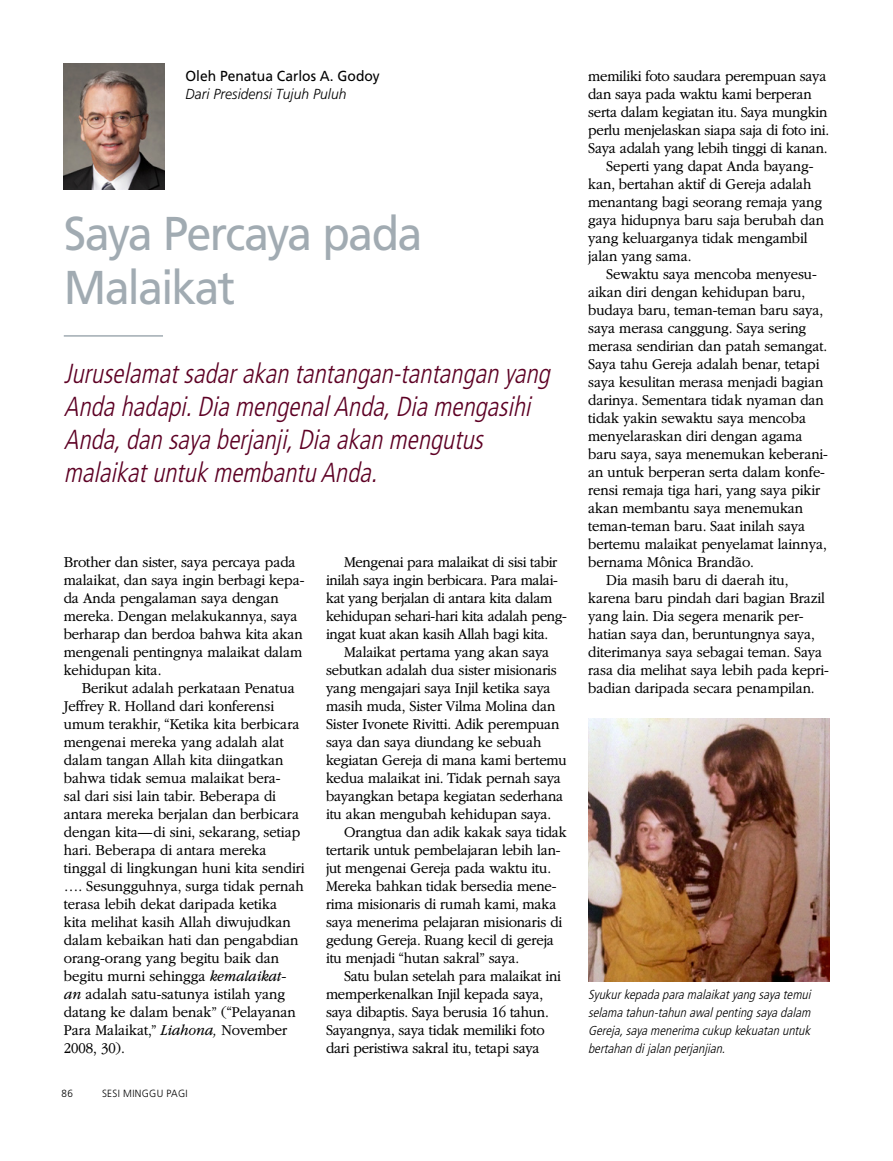
<style>
.page{position:relative;width:893px;height:1161px;background:#fff}
.page>*{position:absolute;margin:0;border:0;box-sizing:border-box;transform-origin:0 0}
.ARTCL_title{font:47.4px/54px "Frutigerlds Lat";letter-spacing:-.045em;color:#a1abb2;scale:.95 1}
.ARTCL-kicker{font:italic 300 condensed 27.6px/33px "Frutigerlds Lat";color:#5d0024;scale:.95 1}
.ARTCL_para{font:300 15.75px/18px "Garamondlds Lat Plus";letter-spacing:-.01em;color:#000;scale:.95 1}
.ARTCL_para_first{font:300 15.75px/18px "Garamondlds Lat Plus";letter-spacing:-.01em;color:#000;scale:.95 1}
.ARTCL-BY_para_first{font:14.55px "Frutigerlds Lat";color:#000;scale:.95 1}
.ARTCL-BY_para{font:italic 300 14.55px "Frutigerlds Lat";letter-spacing:.005em;color:#000;scale:.95 1}
.New_FrutigerLight_Ca{font:italic 300 condensed 13.05px/18px "Frutigerlds Lat";color:#000;text-align:justify}
.t1{font:300 10.35px "Frutigerlds Lat";letter-spacing:.03em;color:#000;scale:.95 1}
.s1{font-style:italic}
</style>
<div class="page">
<hr style="left:64px;top:335px;width:99px;height:2px;background:#a1abb2">
<img style="left:64px;top:63px;width:100px;height:126px">
<img style="left:588px;top:719px;width:241px;height:262px">
<p class="ARTCL-BY_para_first" style="left:185px;top:65px;width:206px">Oleh Penatua Carlos A. Godoy</p>
<p class="ARTCL-BY_para" style="left:185px;top:84px;width:171px">Dari Presidensi Tujuh Puluh</p>
<p class="ARTCL_title" style="left:64px;top:205px;width:379px">Saya Percaya pada<br>Malaikat</p>
<p class="ARTCL-kicker" style="left:64px;top:357px;width:513px">Juruselamat sadar akan tantangan-tantangan yang Anda hadapi. Dia mengenal Anda, Dia mengasihi Anda, dan saya berjanji, Dia akan mengutus malaikat untuk membantu Anda.</p>
<p class="ARTCL_para_first" style="left:64px;top:553px;width:255px">Brother dan sister, saya percaya pada malaikat, dan saya ingin berbagi kepa&shy;da Anda pengalaman saya dengan mereka. Dengan melakukannya, saya berharap dan berdoa bahwa kita akan mengenali pentingnya malaikat dalam kehidupan kita.</p>
<p class="ARTCL_para" style="left:64px;top:679px;width:255px;text-indent:18px">Berikut adalah perkataan Penatua Jeffrey R. Holland dari konferensi umum terakhir, “Ketika kita berbicara mengenai mereka yang adalah alat dalam tangan Allah kita diingatkan bahwa tidak semua malaikat bera-<br>sal dari sisi lain tabir. Beberapa di antara mereka berjalan dan berbicara dengan kita—di sini, sekarang, setiap hari. Beberapa di antara mereka tinggal di lingkungan huni kita sendiri …. Sesungguhnya, surga tidak pernah terasa lebih dekat daripada ketika<br>kita melihat kasih Allah diwujudkan dalam kebaikan hati dan pengabdian orang-orang yang begitu baik dan begitu murni sehingga <span class="s1">kemalaikat&shy;an</span> adalah satu-satunya istilah yang datang ke dalam benak” (“Pelayanan Para Malaikat,” <span class="s1">Liahona,</span> November 2008, 30).</p>
<p class="t1" style="left:62px;top:1086px;width:13px">86</p>
<p class="t1" style="left:102px;top:1086px;width:92px">SESI MINGGU PAGI</p>
<p class="ARTCL_para" style="left:326px;top:553px;width:255px;text-indent:18px">Mengenai para malaikat di sisi tabir inilah saya ingin berbicara. Para malai&shy;kat yang berjalan di antara kita dalam kehidupan sehari-hari kita adalah peng&shy;ingat kuat akan kasih Allah bagi kita.</p>
<p class="ARTCL_para" style="left:326px;top:643px;width:255px;text-indent:18px">Malaikat pertama yang akan saya sebutkan adalah dua sister misionaris yang mengajari saya Injil ketika saya masih muda, Sister Vilma Molina dan Sister Ivonete Rivitti. Adik perempuan saya dan saya diundang ke sebuah kegiatan Gereja di mana kami bertemu kedua malaikat ini. Tidak pernah saya bayangkan betapa kegiatan sederhana itu akan mengubah kehidupan saya.</p>
<p class="ARTCL_para" style="left:326px;top:823px;width:255px;text-indent:18px">Orangtua dan adik kakak saya tidak tertarik untuk pembelajaran lebih lan&shy;jut mengenai Gereja pada waktu itu.<br>Mereka bahkan tidak bersedia mene&shy;rima misionaris di rumah kami, maka saya menerima pelajaran misionaris di gedung Gereja. Ruang kecil di gereja itu menjadi “hutan sakral” saya.</p>
<p class="ARTCL_para" style="left:326px;top:967px;width:249px;text-indent:18px">Satu bulan setelah para malaikat ini memperkenalkan Injil kepada saya, saya dibaptis. Saya berusia 16 tahun.<br>Sayangnya, saya tidak memiliki foto dari peristiwa sakral itu, tetapi saya</p>
<p class="ARTCL_para" style="left:588px;top:67px;width:255px">memiliki foto saudara perempuan saya dan saya pada waktu kami berperan serta dalam kegiatan itu. Saya mungkin perlu menjelaskan siapa saja di foto ini.<br>Saya adalah yang lebih tinggi di kanan.</p>
<p class="ARTCL_para" style="left:588px;top:157px;width:250px;text-indent:18px">Seperti yang dapat Anda bayang&shy;kan, bertahan aktif di Gereja adalah menantang bagi seorang remaja yang gaya hidupnya baru saja berubah dan yang keluarganya tidak mengambil jalan yang sama.</p>
<p class="ARTCL_para" style="left:588px;top:265px;width:254px;text-indent:18px">Sewaktu saya mencoba menyesu&shy;aikan diri dengan kehidupan baru, budaya baru, teman-teman baru saya, saya merasa canggung. Saya sering merasa sendirian dan patah semangat.<br>Saya tahu Gereja adalah benar, tetapi saya kesulitan merasa menjadi bagian darinya. Sementara tidak nyaman dan tidak yakin sewaktu saya mencoba menyelaraskan diri dengan agama baru saya, saya menemukan keberani&shy;an untuk berperan serta dalam konfe&shy;rensi remaja tiga hari, yang saya pikir akan membantu saya menemukan teman-teman baru. Saat inilah saya bertemu malaikat penyelamat lainnya, bernama Mônica Brandão.</p>
<p class="ARTCL_para" style="left:588px;top:571px;width:255px;text-indent:18px">Dia masih baru di daerah itu, karena baru pindah dari bagian Brazil yang lain. Dia segera menarik per&shy;hatian saya dan, beruntungnya saya, diterimanya saya sebagai teman. Saya rasa dia melihat saya lebih pada kepri&shy;badian daripada secara penampilan.</p>
<p class="New_FrutigerLight_Ca" style="left:588px;top:985px;width:224px">Syukur kepada para malaikat yang saya temui selama tahun-tahun awal penting saya dalam Gereja, saya menerima cukup kekuatan untuk bertahan di jalan perjanjian.</p>
</div>
